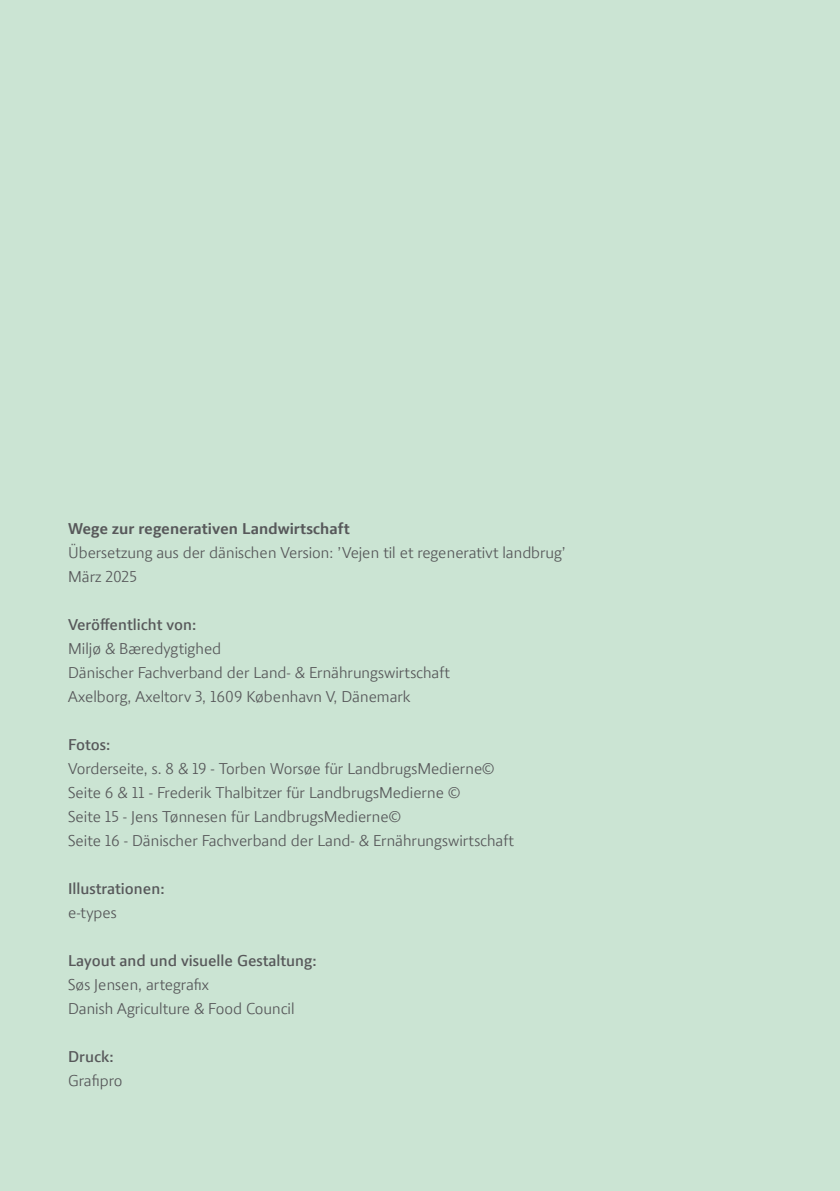
<style>
.page{position:relative;width:840px;height:1191px;background:#fff}
.page>*{position:absolute;margin:0;border:0;box-sizing:border-box;transform-origin:0 0}
.Brdtxt{font:16px/24px "LF Press Sans Offc";color:#57585a}
.Ml-rubrik{font:16px/24px "LF Press Sans Offc";color:#57585a}
.Brdtxt-2{font:700 16px "LF Press Sans Offc d";color:#57585a}
.s1{font-weight:700}
</style>
<div class="page">
<div style="left:0;top:0;width:839px;height:1191px;background:#cbe4d3"></div>
<p class="Ml-rubrik" style="left:68px;top:516px;width:499px"><span class="s1">Wege zur regenerativen Landwirtschaft<br></span>Übersetzung aus der dänischen Version: ’Vejen til et regenerativt landbrug’</p>
<p class="Brdtxt" style="left:68px;top:564px;width:70px">März 2025</p>
<p class="Brdtxt-2" style="left:68px;top:615px;width:130px">Veröffentlicht von:</p>
<p class="Brdtxt" style="left:68px;top:636px;width:154px">Miljø &amp; Bæredygtighed</p>
<p class="Brdtxt" style="left:68px;top:660px;width:383px">Dänischer Fachverband der Land- &amp; Ernährungswirtschaft</p>
<p class="Brdtxt" style="left:68px;top:684px;width:343px">Axelborg, Axeltorv 3, 1609 København V, Dänemark</p>
<p class="Brdtxt-2" style="left:68px;top:735px;width:44px">Fotos:</p>
<p class="Brdtxt" style="left:68px;top:756px;width:427px">Vorderseite, s. 8 &amp; 19 - Torben Worsøe für LandbrugsMedierne©</p>
<p class="Brdtxt" style="left:68px;top:780px;width:393px">Seite 6 &amp; 11 - Frederik Thalbitzer für LandbrugsMedierne ©</p>
<p class="Brdtxt" style="left:68px;top:804px;width:334px">Seite 15 - Jens Tønnesen für LandbrugsMedierne©</p>
<p class="Brdtxt" style="left:68px;top:828px;width:447px">Seite 16 - Dänischer Fachverband der Land- &amp; Ernährungswirtschaft</p>
<p class="Brdtxt-2" style="left:68px;top:879px;width:98px">Illustrationen:</p>
<p class="Brdtxt" style="left:68px;top:900px;width:50px">e-types</p>
<p class="Brdtxt-2" style="left:68px;top:951px;width:250px">Layout and und visuelle Gestaltung:</p>
<p class="Brdtxt" style="left:68px;top:972px;width:228px">Søs Jensen, artegrafix<br>Danish Agriculture &amp; Food Council</p>
<p class="Brdtxt-2" style="left:68px;top:1047px;width:47px">Druck:</p>
<p class="Brdtxt" style="left:68px;top:1068px;width:56px">Grafipro</p>
</div>
